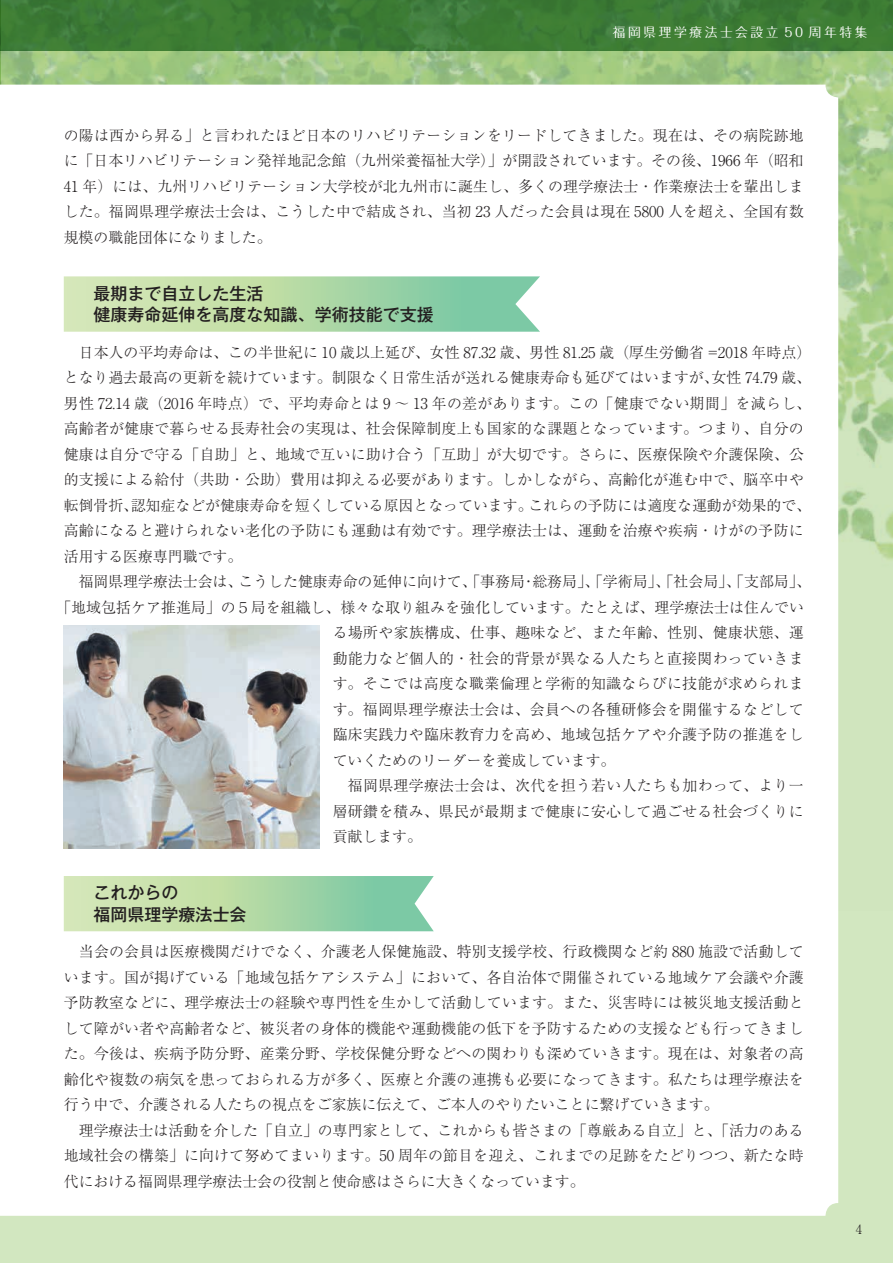
<style>
.page{position:relative;width:893px;height:1263px;background:#d2e7c0}
.page>*{position:absolute;margin:0;border:0;box-sizing:border-box;transform-origin:0 0}
.t1{font:500 16.95px/21.3px "Gothic MB101 Pro";color:#231f20}
.t2{font:300 14.85px/25.5px "Ryumin Pr 5";letter-spacing:.015em;color:#231f20;text-align:justify}
.t3{font:12.75px "Folk Pro";letter-spacing:.2em;color:#fff}
.t4{font:300 12.75px "Ryumin Pr 5";color:#231f20}
</style>
<div class="page">
<img style="left:1px;top:51px;width:892px;height:859px">
<div style="left:0;top:85px;width:838px;height:1131px;background:#fff"></div>
<svg style="left:0;top:0;width:893px;height:51px;background:#3d7b35"></svg>
<svg style="left:64px;top:276px;width:476px;height:56px"></svg>
<svg style="left:64px;top:876px;width:370px;height:55px"></svg>
<img style="left:64px;top:625px;width:256px;height:223px">
<p class="t3" style="left:613px;top:21px;width:256px">福岡県理学療法士会設立 50 周年特集</p>
<p class="t2" style="left:64px;top:121px;width:741px">の陽は西から昇る」と言われたほど日本のリハビリテーションをリードしてきました。現在は、その病院跡地に「日本リハビリテーション発祥地記念館（九州栄養福祉大学）」が開設されています。その後、1966 年（昭和41 年）には、九州リハビリテーション大学校が北九州市に誕生し、多くの理学療法士・作業療法士を輩出しました。福岡県理学療法士会は、こうした中で結成され、当初 23 人だった会員は現在 5800 人を超え、全国有数規模の職能団体になりました。</p>
<p class="t1" style="left:94px;top:281px;width:342px">最期まで自立した生活<br>健康寿命延伸を高度な知識、学術技能で支援</p>
<p class="t2" style="left:64px;top:338px;width:749px">　日本人の平均寿命は、この半世紀に 10 歳以上延び、女性 87.32 歳、男性 81.25 歳（厚生労働省 =2018 年時点）</p>
<p class="t2" style="left:64px;top:364px;width:749px">となり過去最高の更新を続けています。制限なく日常生活が送れる健康寿命も延びてはいますが、女性 74.79 歳、</p>
<p class="t2" style="left:64px;top:389px;width:749px">男性 72.14 歳（2016 年時点）で、平均寿命とは 9 ～ 13 年の差があります。この「健康でない期間」を減らし、</p>
<p class="t2" style="left:64px;top:415px;width:741px">高齢者が健康で暮らせる長寿社会の実現は、社会保障制度上も国家的な課題となっています。つまり、自分の</p>
<p class="t2" style="left:64px;top:440px;width:741px">健康は自分で守る「自助」と、地域で互いに助け合う「互助」が大切です。さらに、医療保険や介護保険、公</p>
<p class="t2" style="left:64px;top:466px;width:742px">的支援による給付（共助・公助）費用は抑える必要があります。しかしながら、高齢化が進む中で、脳卒中や</p>
<p class="t2" style="left:64px;top:491px;width:749px">転倒骨折、認知症などが健康寿命を短くしている原因となっています。これらの予防には適度な運動が効果的で、</p>
<p class="t2" style="left:64px;top:517px;width:741px">高齢になると避けられない老化の予防にも運動は有効です。理学療法士は、運動を治療や疾病・けがの予防に</p>
<p class="t2" style="left:64px;top:542px;width:180px">活用する医療専門職です。</p>
<p class="t2" style="left:64px;top:568px;width:749px">　福岡県理学療法士会は、こうした健康寿命の延伸に向けて、「事務局・総務局」、「学術局」、「社会局」、「支部局」、</p>
<p class="t2" style="left:56px;top:593px;width:749px">「地域包括ケア推進局」の５局を組織し、様々な取り組みを強化しています。たとえば、理学療法士は住んでい</p>
<p class="t2" style="left:333px;top:619px;width:472px">る場所や家族構成、仕事、趣味など、また年齢、性別、健康状態、運</p>
<p class="t2" style="left:333px;top:644px;width:472px">動能力など個人的・社会的背景が異なる人たちと直接関わっていきま</p>
<p class="t2" style="left:333px;top:670px;width:472px">す。そこでは高度な職業倫理と学術的知識ならびに技能が求められま</p>
<p class="t2" style="left:333px;top:695px;width:472px">す。福岡県理学療法士会は、会員への各種研修会を開催するなどして</p>
<p class="t2" style="left:333px;top:721px;width:472px">臨床実践力や臨床教育力を高め、地域包括ケアや介護予防の推進をし</p>
<p class="t2" style="left:333px;top:746px;width:284px">ていくためのリーダーを養成しています。</p>
<p class="t2" style="left:333px;top:772px;width:472px">　福岡県理学療法士会は、次代を担う若い人たちも加わって、より一</p>
<p class="t2" style="left:333px;top:797px;width:472px">層研鑽を積み、県民が最期まで健康に安心して過ごせる社会づくりに</p>
<p class="t2" style="left:333px;top:823px;width:91px">貢献します。</p>
<p class="t1" style="left:94px;top:880px;width:155px">これからの<br>福岡県理学療法士会</p>
<p class="t2" style="left:64px;top:938px;width:742px;text-align:left">　当会の会員は医療機関だけでなく、介護老人保健施設、特別支援学校、行政機関など約 880 施設で活動しています。国が掲げている「地域包括ケアシステム」において、各自治体で開催されている地域ケア会議や介護予防教室などに、理学療法士の経験や専門性を生かして活動しています。また、災害時には被災地支援活動として障がい者や高齢者など、被災者の身体的機能や運動機能の低下を予防するための支援なども行ってきました。今後は、疾病予防分野、産業分野、学校保健分野などへの関わりも深めていきます。現在は、対象者の高齢化や複数の病気を患っておられる方が多く、医療と介護の連携も必要になってきます。私たちは理学療法を行う中で、介護される人たちの視点をご家族に伝えて、ご本人のやりたいことに繋げていきます。<br>　理学療法士は活動を介した「自立」の専門家として、これからも皆さまの「尊厳ある自立」と、「活力のある地域社会の構築」に向けて努めてまいります。50 周年の節目を迎え、これまでの足跡をたどりつつ、新たな時代における福岡県理学療法士会の役割と使命感はさらに大きくなっています。</p>
<p class="t4" style="left:856px;top:1219px;width:8px">4</p>
</div>
